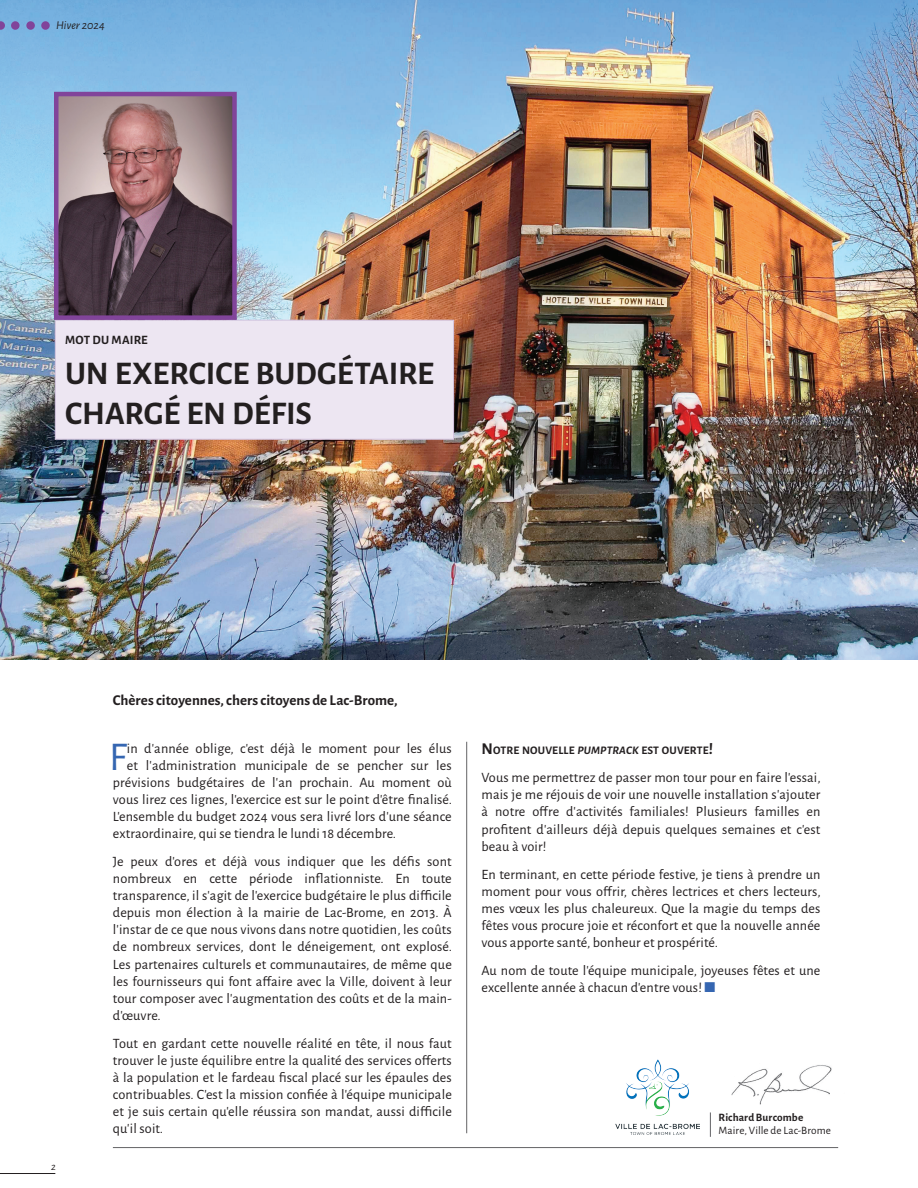
<style>
.page{position:relative;width:918px;height:1188px;background:#fff}
.page>*{position:absolute;margin:0;border:0;box-sizing:border-box;transform-origin:0 0}
.t1{font:40.95px "Alegreya Sans";color:#3566b1}
.t2{font:700 33px/39.6px "Alegreya Sans";color:#231f20}
.t3{font:700 15px "Alegreya Sans";letter-spacing:.005em;color:#231f20}
.t4{font:14.25px/17.1px "Alegreya Sans";letter-spacing:.01em;color:#231f20;text-align:justify}
.t5{font:700 12.75px "Alegreya Sans";letter-spacing:.015em;color:#231f20}
.t6{font:italic 12px "Alegreya Sans";color:#231f20}
.t7{font:700 11.55px "Alegreya Sans";letter-spacing:.015em;color:#231f20}
.t8{font:11.25px "Alegreya Sans";letter-spacing:.01em;color:#231f20}
.t9{font:700 11.25px "Alegreya Sans";letter-spacing:.015em;color:#231f20}
.t10{font:italic 10.5px "Alegreya Sans";color:#231f20}
.s1{font-size:16.5px}
.s2{font-style:italic}
.s3{color:#3566b1}
</style>
<div class="page">
<hr style="left:0;top:1173px;width:55px;height:1px;background:#231f20">
<img style="left:0;top:0;width:918px;height:659px">
<hr style="left:113px;top:1147px;width:725px;height:1px;background:#636366">
<img style="left:616px;top:1059px;width:83px;height:76px">
<img style="left:731px;top:1065px;width:101px;height:40px">
<svg style="left:710px;top:1112px;width:1px;height:25px"></svg>
<div style="left:55px;top:320px;width:399px;height:119px;background:#ede6f2;border:1px solid #d4c5e0"></div>
<img style="left:59px;top:97px;width:173px;height:218px">
<div style="left:54px;top:92px;width:183px;height:228px;border:4px solid #81449a"></div>
<hr style="left:466px;top:742px;width:1px;height:391px;background:#636366">
<svg style="left:0;top:21px;width:5px;height:9px"></svg>
<div style="left:11px;top:21px;width:9px;height:9px;background:#81449a;border-radius:50%"></div>
<div style="left:26px;top:21px;width:9px;height:9px;background:#81449a;border-radius:50%"></div>
<div style="left:41px;top:21px;width:9px;height:9px;background:#81449a;border-radius:50%"></div>
<p class="t6" style="left:56px;top:17px;width:50px">Hiver 2024</p>
<p class="t5" style="left:65px;top:331px;width:84px">mot du maire</p>
<h2 class="t2" style="left:65px;top:351px;width:371px">Un exercice budgétaire chargé en défis</h2>
<p class="t10" style="left:51px;top:1159px;width:6px">2</p>
<p class="t3" style="left:113px;top:689px;width:286px">Chères citoyennes, chers citoyens de Lac-Brome,</p>
<h1 class="t1" style="left:109px;top:729px;width:19px">F</h1>
<p class="t4" style="left:127px;top:739px;width:326px">in d’année oblige, c’est déjà le moment pour les élus</p>
<p class="t4" style="left:127px;top:756px;width:326px">et l’administration municipale de se pencher sur les</p>
<p class="t4" style="left:113px;top:773px;width:340px">prévisions budgétaires de l’an prochain. Au moment où</p>
<p class="t4" style="left:113px;top:790px;width:341px">vous lirez ces lignes, l’exercice est sur le point d’être finalisé.</p>
<p class="t4" style="left:113px;top:807px;width:340px">L’ensemble du budget 2024 vous sera livré lors d’une séance</p>
<p class="t4" style="left:113px;top:824px;width:285px">extraordinaire, qui se tiendra le lundi 18 décembre.</p>
<p class="t4" style="left:113px;top:852px;width:341px">Je peux d’ores et déjà vous indiquer que les défis sont nombreux en cette période inflationniste. En toute transparence, il s’agit de l’exercice budgétaire le plus difficile depuis mon élection à la mairie de Lac-Brome, en 2013. À l’instar de ce que nous vivons dans notre quotidien, les coûts de nombreux services, dont le déneigement, ont explosé.<br>Les partenaires culturels et communautaires, de même que les fournisseurs qui font affaire avec la Ville, doivent à leur tour composer avec l’augmentation des coûts et de la main&shy;d’œuvre.</p>
<p class="t4" style="left:113px;top:1034px;width:340px">Tout en gardant cette nouvelle réalité en tête, il nous faut trouver le juste équilibre entre la qualité des services offerts à la population et le fardeau fiscal placé sur les épaules des contribuables. C’est la mission confiée à l’équipe municipale et je suis certain qu’elle réussira son mandat, aussi difficile qu’il soit.</p>
<p class="t7" style="left:482px;top:742px;width:233px"><span class="s1">N</span>OTRE NOUVELLE <span class="s2">PUMPTRACK</span> EST OUVERTE<span class="s1">!</span></p>
<p class="t4" style="left:482px;top:768px;width:341px">Vous me permettrez de passer mon tour pour en faire l’essai, mais je me réjouis de voir une nouvelle installation s’ajouter à notre offre d’activités familiales! Plusieurs familles en profitent d’ailleurs déjà depuis quelques semaines et c’est beau à voir!</p>
<p class="t4" style="left:482px;top:865px;width:341px">En terminant, en cette période festive, je tiens à prendre un moment pour vous offrir, chères lectrices et chers lecteurs, mes vœux les plus chaleureux. Que la magie du temps des fêtes vous procure joie et réconfort et que la nouvelle année vous apporte santé, bonheur et prospérité.</p>
<p class="t4" style="left:482px;top:961px;width:340px">Au nom de toute l’équipe municipale, joyeuses fêtes et une excellente année à chacun d’entre vous! <span class="s3">■</span></p>
<p class="t9" style="left:719px;top:1109px;width:86px">Richard Burcombe</p>
<p class="t8" style="left:719px;top:1123px;width:114px">Maire, Ville de Lac-Brome</p>
</div>
